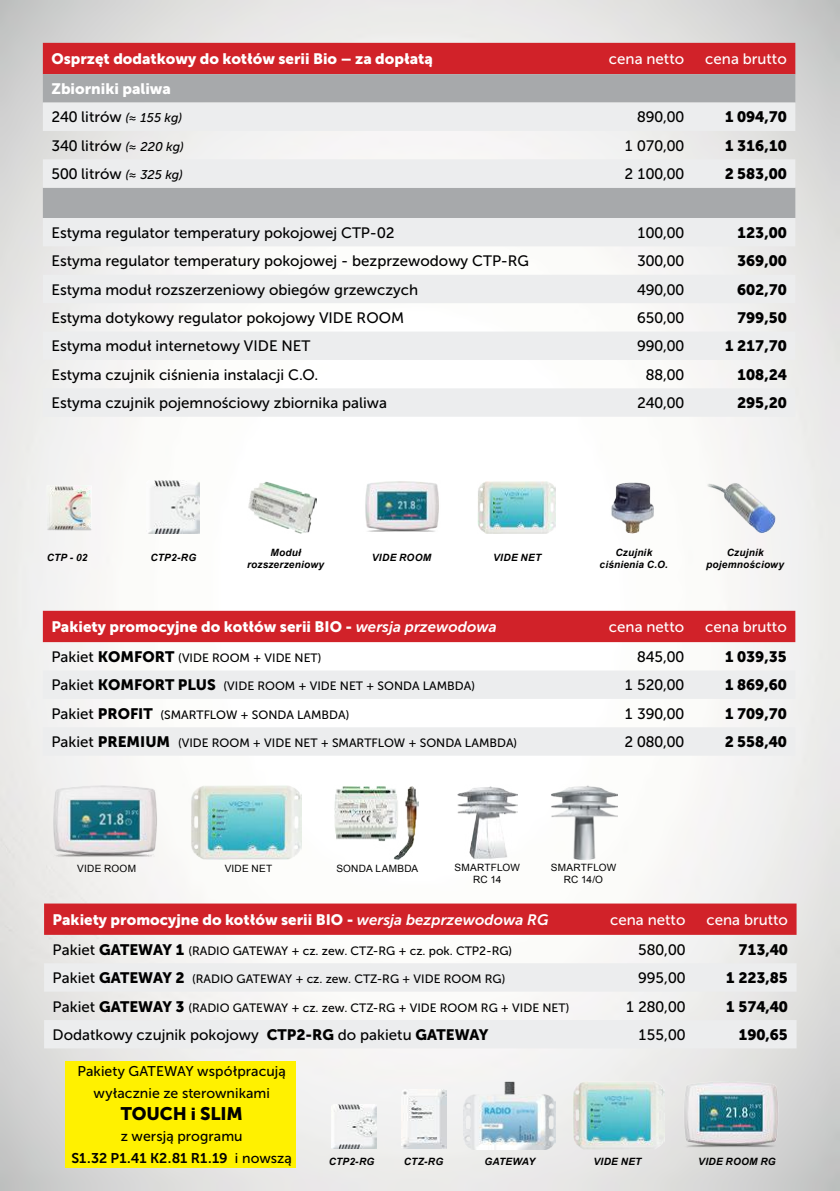
<style>
.page{position:relative;width:840px;height:1191px;background:#fff}
.page>*{position:absolute;margin:0;border:0;box-sizing:border-box;transform-origin:0 0}
.t1{font:18px "Museo Sans 900";letter-spacing:-.01em;color:#000}
.t2{font:15px "Museo Sans 500";color:#000}
.t3{font:15px "Museo Sans 900";color:#fff}
.t4{font:15px "Museo Sans 900";color:#000}
.t5{font:15px "Museo Sans 500";color:#fff}
.t6{font:14px/22px "Museo Sans 500";letter-spacing:.005em;color:#000;text-align:center}
.t7{font:14px "Museo Sans 700";color:#000}
.t8{font:12px "Museo Sans 500";color:#000}
.t9{font:italic 700 10px/12px "Arial";letter-spacing:.02em;color:#000;text-align:center}
.t10{font:10px/11.4px "Arial";letter-spacing:.02em;color:#000;text-align:center}
.s1{font-style:italic;font-size:12.6px}
.s2{font-family:"Museo Sans 700";font-style:italic}
.s3{font-size:15px}
.s4{font-family:"Museo Sans 900";font-size:15px}
.s5{font-family:"Museo Sans 900"}
.s6{font-size:17.2px}
.s7{font-family:"Museo Sans 500"}
</style>
<div class="page">
<img style="left:0;top:0;width:839px;height:1191px">
<div style="left:43px;top:43px;width:751px;height:31px;background:#d12229"></div>
<div style="left:43px;top:74px;width:751px;height:144px;background:#a7a9ab"></div>
<svg style="left:43px;top:103px;width:751px;height:85px;fill:#ecedee"></svg>
<svg style="left:43px;top:218px;width:751px;height:199px;fill:#ecedee"></svg>
<img style="left:43px;top:481px;width:53px;height:53px">
<img style="left:247px;top:480px;width:69px;height:53px">
<img style="left:363px;top:480px;width:77px;height:53px">
<img style="left:477px;top:480px;width:78px;height:53px">
<img style="left:609px;top:480px;width:46px;height:53px">
<img style="left:704px;top:480px;width:73px;height:53px">
<div style="left:43px;top:611px;width:751px;height:31px;background:#d12229"></div>
<svg style="left:43px;top:670px;width:751px;height:85px;fill:#ecedee"></svg>
<img style="left:51px;top:784px;width:108px;height:75px">
<img style="left:190px;top:784px;width:111px;height:75px">
<img style="left:333px;top:784px;width:85px;height:75px">
<img style="left:456px;top:784px;width:61px;height:75px">
<img style="left:550px;top:784px;width:67px;height:75px">
<div style="left:44px;top:903px;width:752px;height:32px;background:#d12229"></div>
<svg style="left:44px;top:963px;width:752px;height:85px;fill:#ecedee"></svg>
<div style="left:65px;top:1060px;width:230px;height:107px;background:#fff100"></div>
<img style="left:572px;top:1080px;width:92px;height:69px">
<img style="left:463px;top:1080px;width:92px;height:69px">
<img style="left:401px;top:1089px;width:45px;height:59px">
<img style="left:331px;top:1104px;width:45px;height:44px">
<img style="left:681px;top:1080px;width:99px;height:69px">
<img style="left:146px;top:481px;width:53px;height:52px">
<p class="t3" style="left:51px;top:50px;width:382px">Osprzęt dodatkowy do kotłów serii Bio – za dopłatą</p>
<p class="t5" style="left:608px;top:51px;width:77px">cena netto</p>
<p class="t5" style="left:705px;top:51px;width:83px">cena brutto</p>
<p class="t3" style="left:51px;top:80px;width:121px">Zbiorniki paliwa</p>
<p class="t2" style="left:51px;top:109px;width:132px">240 litrów <span class="s1">(≈ 155 kg)</span></p>
<p class="t2" style="left:636px;top:109px;width:49px">890,00</p>
<p class="t4" style="left:724px;top:109px;width:64px">1 094,70</p>
<p class="t2" style="left:51px;top:137px;width:134px">340 litrów <span class="s1">(≈ 220 kg)</span></p>
<p class="t2" style="left:624px;top:137px;width:61px">1 070,00</p>
<p class="t4" style="left:724px;top:137px;width:64px">1 316,10</p>
<p class="t2" style="left:51px;top:166px;width:133px">500 litrów <span class="s1">(≈ 325 kg)</span></p>
<p class="t2" style="left:624px;top:166px;width:61px">2 100,00</p>
<p class="t4" style="left:724px;top:165px;width:64px">2 583,00</p>
<p class="t2" style="left:51px;top:224px;width:344px">Estyma regulator temperatury pokojowej CTP-02</p>
<p class="t2" style="left:636px;top:224px;width:49px">100,00</p>
<p class="t4" style="left:736px;top:224px;width:51px">123,00</p>
<p class="t2" style="left:51px;top:253px;width:479px">Estyma regulator temperatury pokojowej - bezprzewodowy CTP-RG</p>
<p class="t2" style="left:636px;top:253px;width:49px">300,00</p>
<p class="t4" style="left:736px;top:252px;width:51px">369,00</p>
<p class="t2" style="left:51px;top:281px;width:368px">Estyma moduł rozszerzeniowy obiegów grzewczych</p>
<p class="t2" style="left:636px;top:281px;width:49px">490,00</p>
<p class="t4" style="left:736px;top:281px;width:51px">602,70</p>
<p class="t2" style="left:51px;top:310px;width:354px">Estyma dotykowy regulator pokojowy VIDE ROOM</p>
<p class="t2" style="left:636px;top:310px;width:49px">650,00</p>
<p class="t4" style="left:736px;top:309px;width:51px">799,50</p>
<p class="t2" style="left:51px;top:338px;width:260px">Estyma moduł internetowy VIDE NET</p>
<p class="t2" style="left:636px;top:338px;width:49px">990,00</p>
<p class="t4" style="left:724px;top:338px;width:64px">1 217,70</p>
<p class="t2" style="left:51px;top:366px;width:268px">Estyma czujnik ciśnienia instalacji C.O.</p>
<p class="t2" style="left:645px;top:366px;width:40px">88,00</p>
<p class="t4" style="left:736px;top:366px;width:51px">108,24</p>
<p class="t2" style="left:51px;top:395px;width:337px">Estyma czujnik pojemnościowy zbiornika paliwa</p>
<p class="t2" style="left:636px;top:395px;width:49px">240,00</p>
<p class="t4" style="left:736px;top:394px;width:51px">295,20</p>
<p class="t9" style="left:47px;top:552px;width:42px">CTP - 02</p>
<p class="t9" style="left:247px;top:546px;width:78px">Moduł rozszerzeniowy</p>
<p class="t9" style="left:371px;top:552px;width:61px">VIDE ROOM</p>
<p class="t9" style="left:493px;top:552px;width:49px">VIDE NET</p>
<p class="t9" style="left:599px;top:546px;width:70px">Czujnik ciśnienia C.O.</p>
<p class="t9" style="left:705px;top:546px;width:79px">Czujnik pojemnościowy</p>
<p class="t9" style="left:150px;top:552px;width:47px">CTP2-RG</p>
<p class="t3" style="left:51px;top:618px;width:446px">Pakiety promocyjne do kotłów serii BIO - <span class="s2">wersja przewodowa</span></p>
<p class="t5" style="left:608px;top:619px;width:77px">cena netto</p>
<p class="t5" style="left:705px;top:619px;width:83px">cena brutto</p>
<p class="t8" style="left:51px;top:651px;width:271px"><span class="s3">Pakiet</span> <span class="s4">KOMFORT</span> (VIDE ROOM + VIDE NET)</p>
<p class="t2" style="left:636px;top:648px;width:49px">845,00</p>
<p class="t4" style="left:724px;top:648px;width:64px">1 039,35</p>
<p class="t8" style="left:51px;top:679px;width:425px"><span class="s3">Pakiet</span> <span class="s4">KOMFORT PLUS</span> (VIDE ROOM + VIDE NET + SONDA LAMBDA)</p>
<p class="t2" style="left:624px;top:677px;width:61px">1 520,00</p>
<p class="t4" style="left:724px;top:676px;width:64px">1 869,60</p>
<p class="t8" style="left:51px;top:708px;width:299px"><span class="s3">Pakiet</span> <span class="s4">PROFIT</span> (SMARTFLOW + SONDA LAMBDA)</p>
<p class="t2" style="left:624px;top:705px;width:61px">1 390,00</p>
<p class="t4" style="left:724px;top:705px;width:64px">1 709,70</p>
<p class="t8" style="left:51px;top:736px;width:467px"><span class="s3">Pakiet</span> <span class="s4">PREMIUM</span> (VIDE ROOM + VIDE NET + SMARTFLOW + SONDA LAMBDA)</p>
<p class="t2" style="left:624px;top:733px;width:61px">2 080,00</p>
<p class="t4" style="left:724px;top:733px;width:64px">2 558,40</p>
<p class="t10" style="left:77px;top:863px;width:60px">VIDE ROOM</p>
<p class="t10" style="left:224px;top:863px;width:49px">VIDE NET</p>
<p class="t10" style="left:336px;top:863px;width:83px">SONDA LAMBDA</p>
<p class="t10" style="left:454px;top:862px;width:67px">SMARTFLOW<br>RC 14</p>
<p class="t10" style="left:550px;top:862px;width:67px">SMARTFLOW<br>RC 14/O</p>
<p class="t3" style="left:53px;top:911px;width:497px">Pakiety promocyjne do kotłów serii BIO - <span class="s2">wersja bezprzewodowa RG</span></p>
<p class="t5" style="left:609px;top:911px;width:77px">cena netto</p>
<p class="t5" style="left:706px;top:911px;width:83px">cena brutto</p>
<p class="t8" style="left:53px;top:944px;width:461px"><span class="s3">Pakiet</span> <span class="s4">GATEWAY 1</span> (RADIO GATEWAY + cz. zew. CTZ-RG + cz. pok. CTP2-RG)</p>
<p class="t2" style="left:638px;top:941px;width:49px">580,00</p>
<p class="t4" style="left:738px;top:941px;width:51px">713,40</p>
<p class="t8" style="left:53px;top:972px;width:454px"><span class="s3">Pakiet</span> <span class="s4">GATEWAY 2</span> (RADIO GATEWAY + cz. zew. CTZ-RG + VIDE ROOM RG)</p>
<p class="t2" style="left:638px;top:969px;width:49px">995,00</p>
<p class="t4" style="left:725px;top:969px;width:64px">1 223,85</p>
<p class="t8" style="left:53px;top:1000px;width:518px"><span class="s3">Pakiet</span> <span class="s4">GATEWAY 3</span> (RADIO GATEWAY + cz. zew. CTZ-RG + VIDE ROOM RG + VIDE NET)</p>
<p class="t2" style="left:625px;top:998px;width:61px">1 280,00</p>
<p class="t4" style="left:725px;top:997px;width:64px">1 574,40</p>
<p class="t2" style="left:53px;top:1026px;width:437px">Dodatkowy czujnik pokojowy <span class="s5">CTP2-RG</span> do pakietu <span class="s5">GATEWAY</span></p>
<p class="t2" style="left:638px;top:1026px;width:49px">155,00</p>
<p class="t4" style="left:738px;top:1026px;width:51px">190,65</p>
<p class="t6" style="left:77px;top:1060px;width:210px">Pakiety GATEWAY współpracują wyłacznie ze sterownikami</p>
<p class="t1" style="left:121px;top:1103px;width:123px">TOUCH <span class="s6">i</span> SLIM</p>
<p class="t6" style="left:121px;top:1125px;width:123px">z wersją programu</p>
<p class="t7" style="left:71px;top:1150px;width:222px">S1.32 P1.41 K2.81 R1.19 <span class="s7">i nowszą</span></p>
<p class="t9" style="left:329px;top:1156px;width:47px">CTP2-RG</p>
<p class="t9" style="left:403px;top:1156px;width:41px">CTZ-RG</p>
<p class="t9" style="left:484px;top:1156px;width:52px">GATEWAY</p>
<p class="t9" style="left:593px;top:1156px;width:49px">VIDE NET</p>
<p class="t9" style="left:698px;top:1156px;width:79px">VIDE ROOM RG</p>
</div>
